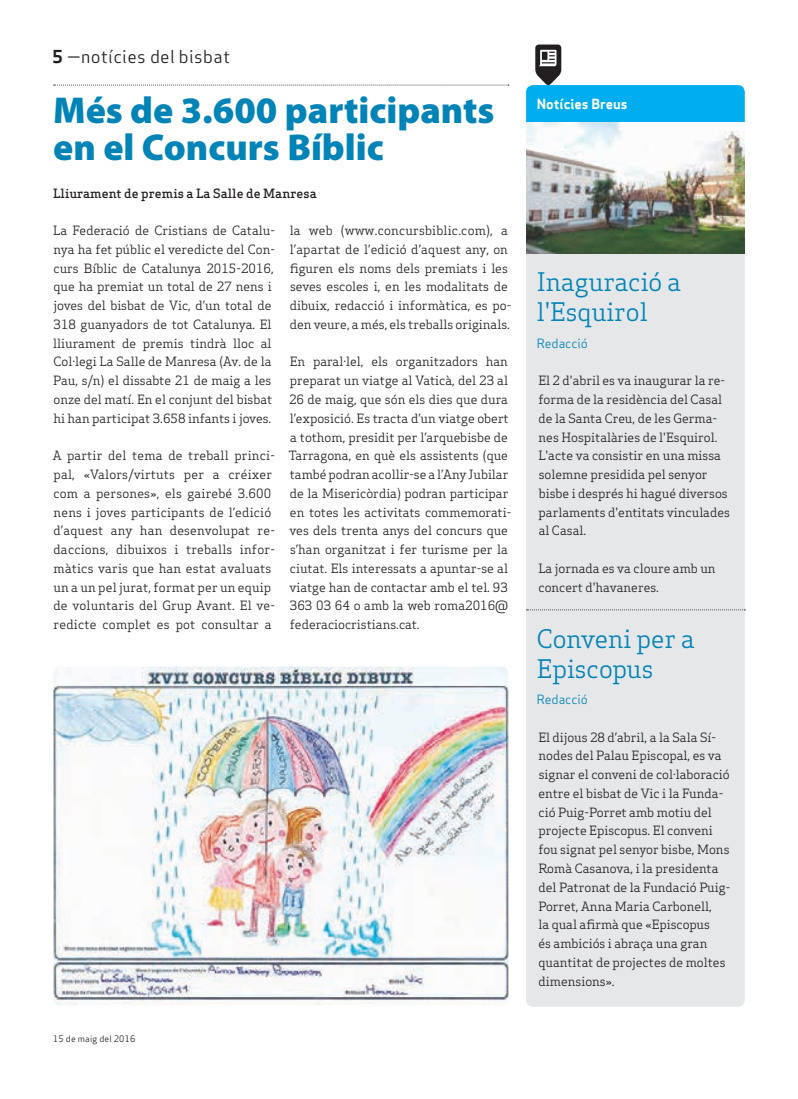
<style>
.page{position:relative;width:798px;height:1099px;background:#fff}
.page>*{position:absolute;margin:0;border:0;box-sizing:border-box;transform-origin:0 0}
.Titulars{font:900 37.5px/37.5px "Myriad Pro";color:#0083b6}
.Subtitol_Secció{font:25px/30px "Apex Serif";color:#0083b6}
.Capçalera{font:17.5px "Apex Sans Book T";letter-spacing:.02em;color:#231f20}
.Titular_Secció_Petit{font:13.75px "Apex Sans Bold T";color:#fff}
.Text_General{font:12.5px/18.8px "Apex Serif";color:#231f20}
.Autors{font:500 12.5px "Apex Serif";color:#231f20}
.Titulars-2{font:12.5px "Apex Sans Book T";color:#0083b6}
.Data_Peu{font:8.75px "Apex Sans Book T";letter-spacing:.02em;color:#231f20}
.s1{font-family:"Apex Sans Bold T"}
</style>
<div class="page">
<svg style="left:54px;top:85px;width:454px;height:1px"></svg>
<img style="left:53px;top:666px;width:455px;height:339px">
<div style="left:526px;top:254px;width:218px;height:752px;background:#e6e7e9"></div>
<img style="left:526px;top:123px;width:218px;height:131px">
<svg style="left:526px;top:609px;width:219px;height:1px"></svg>
<svg style="left:526px;top:45px;width:218px;height:78px"></svg>
<p class="Capçalera" style="left:52px;top:46px;width:179px"><span class="s1">5</span> —notícies del bisbat</p>
<p class="Titulars" style="left:53px;top:90px;width:442px">Més de 3.600 participants en el Concurs Bíblic</p>
<p class="Autors" style="left:53px;top:185px;width:265px">Lliurament de premis a La Salle de Manresa</p>
<p class="Text_General" style="left:53px;top:221px;width:223px">La Federació de Cristians de Catalu&shy;nya ha fet públic el veredicte del Con&shy;curs Bíblic de Catalunya 2015-2016, que ha premiat un total de 27 nens i joves del bisbat de Vic, d’un total de 318 guanyadors de tot Catalunya. El lliurament de premis tindrà lloc al Col·legi La Salle de Manresa (Av. de la Pau, s/n) el dissabte 21 de maig a les onze del matí. En el conjunt del bisbat hi han participat 3.658 infants i joves.</p>
<p class="Text_General" style="left:53px;top:446px;width:224px">A partir del tema de treball princi&shy;pal, «Valors/virtuts per a créixer com a persones», els gairebé 3.600 nens i joves participants de l’edició d’aquest any han desenvolupat re&shy;daccions, dibuixos i treballs infor&shy;màtics varis que han estat avaluats un a un pel jurat, format per un equip de voluntaris del Grup Avant. El ve&shy;redicte complet es pot consultar a</p>
<p class="Text_General" style="left:289px;top:221px;width:223px">la web (www.concursbiblic.com), a l’apartat de l’edició d’aquest any, on figuren els noms dels premiats i les seves escoles i, en les modalitats de dibuix, redacció i informàtica, es po&shy;den veure, a més, els treballs originals.</p>
<p class="Text_General" style="left:289px;top:352px;width:224px">En paral·lel, els organitzadors han preparat un viatge al Vaticà, del 23 al 26 de maig, que són els dies que dura l’exposició. Es tracta d’un viatge obert a tothom, presidit per l’arquebisbe de Tarragona, en què els assistents (que també podran acollir-se a l’Any Jubilar de la Misericòrdia) podran participar en totes les activitats commemorati&shy;ves dels trenta anys del concurs que s’han organitzat i fer turisme per la ciutat. Els interessats a apuntar-se al viatge han de contactar amb el tel. 93<br>363 03 64 o amb la web roma2016@ federaciocristians.cat.</p>
<p class="Data_Peu" style="left:53px;top:1032px;width:84px">15 de maig del 2016</p>
<p class="Titular_Secció_Petit" style="left:536px;top:95px;width:92px">Notícies Breus</p>
<p class="Subtitol_Secció" style="left:536px;top:267px;width:146px">Inaguració a l'Esquirol</p>
<p class="Titulars-2" style="left:536px;top:335px;width:53px">Redacció</p>
<p class="Text_General" style="left:538px;top:371px;width:193px">El 2 d'abril es va inaugurar la re&shy;forma de la residència del Casal de la Santa Creu, de les Germa&shy;nes Hospitalàries de l'Esquirol.<br>L'acte va consistir en una missa solemne presidida pel senyor bisbe i després hi hagué diversos parlaments d'entitats vinculades al Casal.</p>
<p class="Text_General" style="left:538px;top:558px;width:179px">La jornada es va cloure amb un concert d'havaneres.</p>
<p class="Subtitol_Secció" style="left:536px;top:623px;width:159px">Conveni per a<br>Episcopus</p>
<p class="Titulars-2" style="left:536px;top:691px;width:53px">Redacció</p>
<p class="Text_General" style="left:538px;top:727px;width:193px">El dijous 28 d’abril, a la Sala Sí&shy;nodes del Palau Episcopal, es va signar el conveni de col·laboració entre el bisbat de Vic i la Funda&shy;ció Puig-Porret amb motiu del projecte Episcopus. El conveni fou signat pel senyor bisbe, Mons<br>Romà Casanova, i la presidenta del Patronat de la Fundació Puig-<br>Porret, Anna Maria Carbonell,<br>la qual afirmà que «Episcopus<br>és ambiciós i abraça una gran quantitat de projectes de moltes dimensions».</p>
</div>
